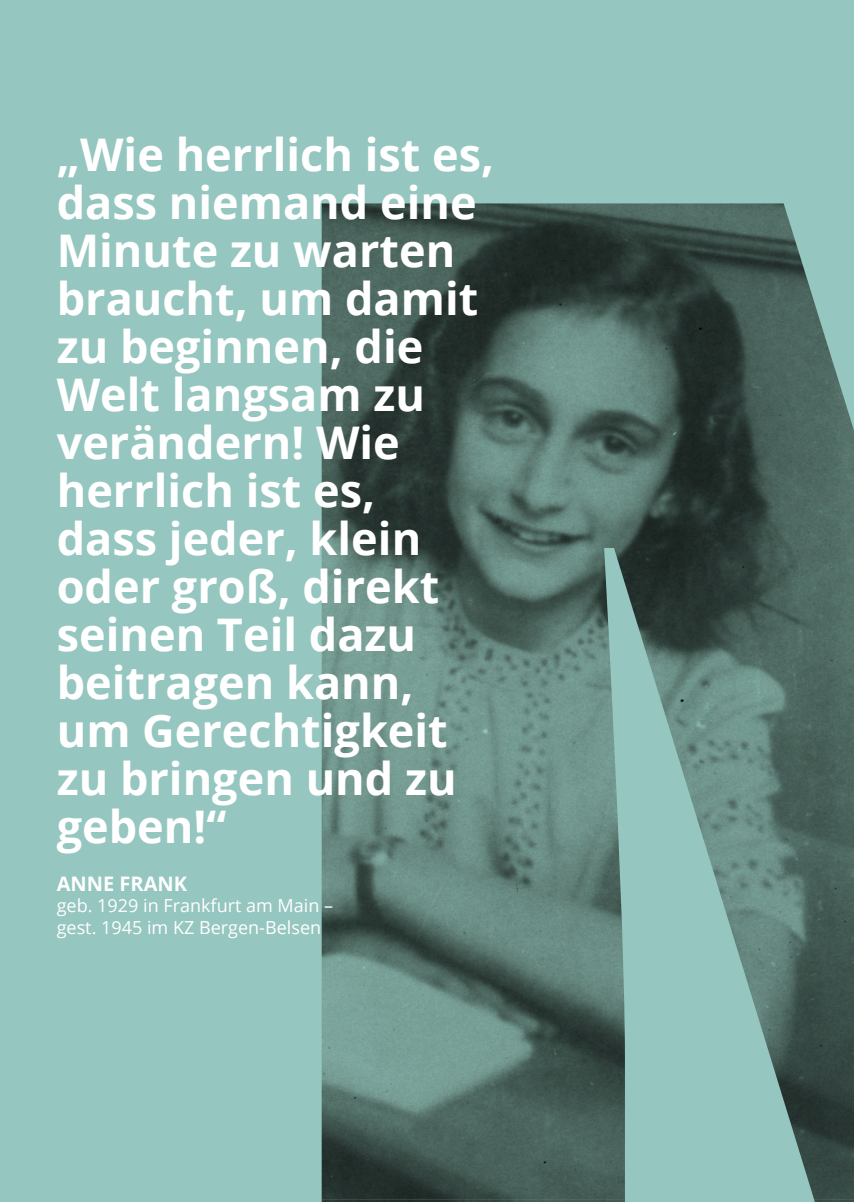
<style>
.page{position:relative;width:854px;height:1202px;background:#fff}
.page>*{position:absolute;margin:0;border:0;box-sizing:border-box;transform-origin:0 0}
.t1{font:700 45px/48px "Open Sans";color:#fff}
.t2{font:700 20px "Open Sans";color:#fff}
.t3{font:18px/21.6px "Open Sans";color:#fff}
</style>
<div class="page">
<div style="left:0;top:0;width:853px;height:1202px;background:#95c6c0"></div>
<img style="left:321px;top:203px;width:532px;height:999px">
<p class="t1" style="left:57px;top:129px;width:439px">„Wie herrlich ist es, dass niemand eine<br>Minute zu warten braucht, um damit zu beginnen, die<br>Welt langsam zu verändern! Wie herrlich ist es,<br>dass jeder, klein oder groß, direkt seinen Teil dazu beitragen kann, um Gerechtigkeit zu bringen und zu geben!“</p>
<p class="t2" style="left:57px;top:869px;width:132px">ANNE FRANK</p>
<p class="t3" style="left:57px;top:894px;width:278px">geb. 1929 in Frankfurt am Main – gest. 1945 im KZ Bergen-Belsen</p>
</div>
